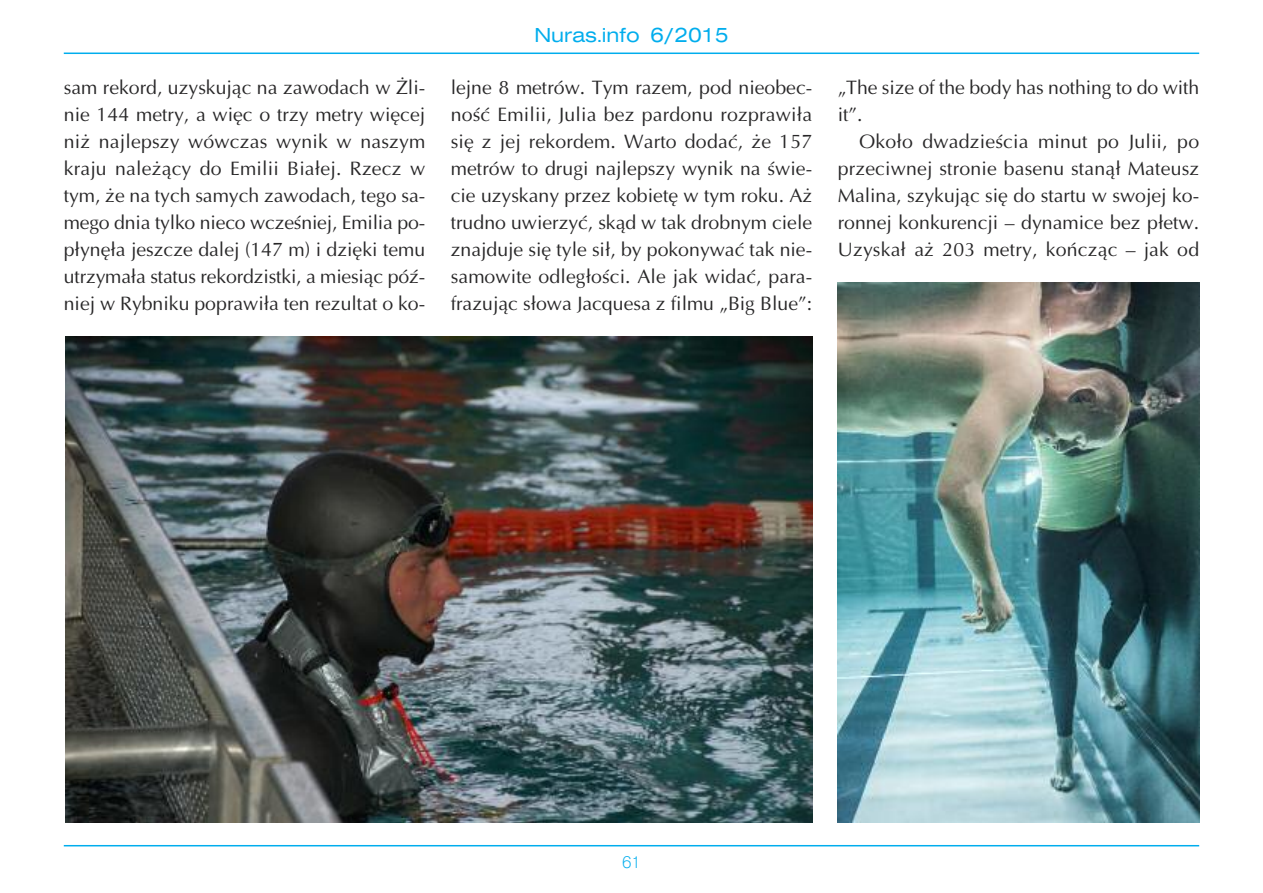
<style>
.page{position:relative;width:1263px;height:893px;background:#fff}
.page>*{position:absolute;margin:0;border:0;box-sizing:border-box;transform-origin:0 0}
.t1{font:expanded 21px "Nimbus Sans DEE";color:#00aded}
.t2{font:19.5px/27px "Ottawa";color:#272627;text-align:justify}
.t3{font:300 18px "Accius TEE";color:#00aded}
</style>
<div class="page">
<hr style="left:64px;top:53px;width:1135px;height:1px;background:#00aded">
<hr style="left:64px;top:845px;width:1135px;height:1px;background:#00aded">
<img style="left:65px;top:337px;width:747px;height:486px">
<img style="left:838px;top:283px;width:361px;height:540px">
<p class="t1" style="left:534px;top:22px;width:196px">Nuras.info 6/2015</p>
<p class="t2" style="left:64px;top:73px;width:363px">sam rekord, uzyskując na zawodach w Żli&shy;nie 144 metry, a więc o trzy metry więcej niż najlepszy wówczas wynik w naszym kraju należący do Emilii Białej. Rzecz w tym, że na tych samych zawodach, tego sa&shy;mego dnia tylko nieco wcześniej, Emilia po&shy;płynęła jeszcze dalej (147 m) i dzięki temu utrzymała status rekordzistki, a miesiąc póź&shy;niej w Rybniku poprawiła ten rezultat o ko-</p>
<p class="t2" style="left:451px;top:73px;width:363px">lejne 8 metrów. Tym razem, pod nieobec&shy;ność Emilii, Julia bez pardonu rozprawiła się z jej rekordem. Warto dodać, że 157 metrów to drugi najlepszy wynik na świe&shy;cie uzyskany przez kobietę w tym roku. Aż trudno uwierzyć, skąd w tak drobnym ciele znajduje się tyle sił, by pokonywać tak nie&shy;samowite odległości. Ale jak widać, para&shy;frazując słowa Jacquesa z filmu „Big Blue”:</p>
<p class="t2" style="left:838px;top:73px;width:363px">„The size of the body has nothing to do with it”.</p>
<p class="t2" style="left:838px;top:127px;width:363px;text-indent:21px">Około dwadzieścia minut po Julii, po przeciwnej stronie basenu stanął Mateusz Malina, szykując się do startu w swojej ko&shy;ronnej konkurencji – dynamice bez płetw.<br>Uzyskał aż 203 metry, kończąc – jak od</p>
<p class="t3" style="left:622px;top:851px;width:21px">61</p>
</div>
